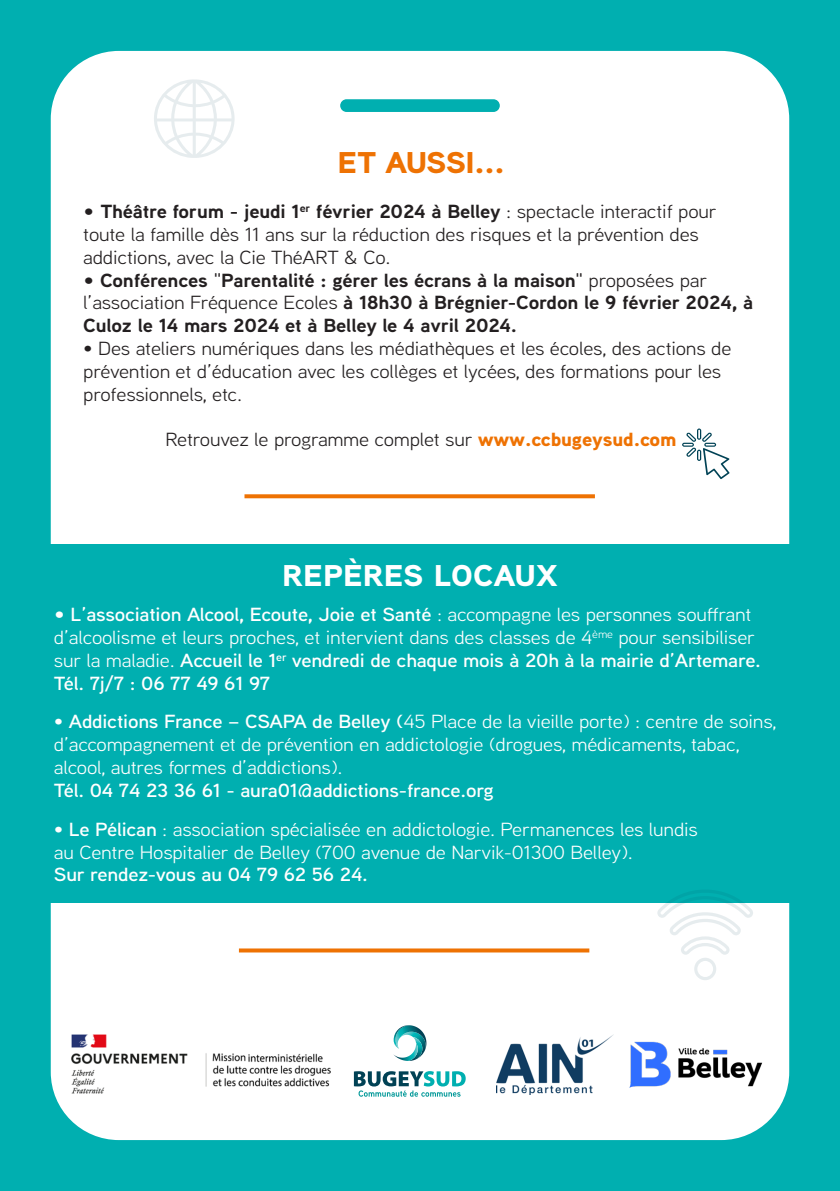
<style>
.page{position:relative;width:840px;height:1191px;background:#fff}
.page>*{position:absolute;margin:0;border:0;box-sizing:border-box;transform-origin:0 0}
.t1{font:900 30px "Aaux Next";letter-spacing:.01em;color:#fff;scale:1.09 1}
.t2{font:900 30px "Aaux Next";letter-spacing:-.02em;color:#ee7203;scale:1.09 1}
.t3{font:19px/22.8px "Aaux Next";letter-spacing:-.01em;color:#fff;scale:1.09 1}
.t4{font:19px/22.8px "Aaux Next";letter-spacing:-.01em;color:#231f20;scale:1.09 1}
.t5{font:700 19px/22.8px "Aaux Next";letter-spacing:-.01em;color:#231f20;scale:1.09 1}
.s1{font-weight:900}
.s2{font-weight:700}
.s3{font-weight:400}
.s4{font-weight:900;color:#ee7203}
.s5{font-weight:600}
</style>
<div class="page">
<div style="left:0;top:0;width:839px;height:1191px;background:#00afb0"></div>
<div style="left:51px;top:51px;width:737px;height:1089px;background:#fff;border-radius:68px"></div>
<div style="left:340px;top:99px;width:159px;height:13px;background:#00afb0;border-radius:6px"></div>
<svg style="left:244px;top:494px;width:350px;height:4px"></svg>
<svg style="left:154px;top:79px;width:80px;height:79px"></svg>
<div style="left:37px;top:544px;width:765px;height:358px;background:#00afb0"></div>
<svg style="left:683px;top:430px;width:46px;height:49px"></svg>
<svg style="left:239px;top:948px;width:350px;height:4px"></svg>
<img style="left:496px;top:1035px;width:117px;height:59px">
<svg style="left:354px;top:1071px;width:111px;height:25px"></svg>
<svg style="left:393px;top:1025px;width:33px;height:36px"></svg>
<img style="left:629px;top:1041px;width:133px;height:47px">
<svg style="left:657px;top:890px;width:95px;height:90px"></svg>
<img style="left:71px;top:1034px;width:260px;height:60px">
<p class="t2" style="left:337px;top:141px;width:155px">ET AUSSI...</p>
<p class="t4" style="left:83px;top:199px;width:582px"><span class="s1">•</span> <span class="s2">Théâtre forum - jeudi 1</span><sup>er</sup> <span class="s2">février 2024 à Belley</span> : spectacle interactif pour toute la famille dès 11 ans sur la réduction des risques et la prévention des addictions, avec la Cie ThéART &amp; Co.</p>
<p class="t5" style="left:83px;top:268px;width:615px"><span class="s1">•</span> Conférences <span class="s3">"</span>Parentalité : gérer les écrans à la maison<span class="s3">" proposées par l’association Fréquence Ecoles</span> à 18h30 à Brégnier-Cordon le 9 février 2024, à<br>Culoz le 14 mars 2024 et à Belley le 4 avril 2024.</p>
<p class="t4" style="left:83px;top:336px;width:595px">• Des ateliers numériques dans les médiathèques et les écoles, des actions de prévention et d’éducation avec les collèges et lycées, des formations pour les professionnels, etc.</p>
<p class="t4" style="left:165px;top:427px;width:470px">Retrouvez le programme complet sur <span class="s4">www.ccbugeysud.com</span></p>
<p class="t1" style="left:282px;top:554px;width:254px">REPÈRES LOCAUX</p>
<p class="t3" style="left:54px;top:602px;width:650px"><span class="s1">•</span> <span class="s5">L’association Alcool, Ecoute, Joie et Santé</span> : accompagne les personnes souffrant d’alcoolisme et leurs proches, et intervient dans des classes de 4<sup>ème</sup> pour sensibiliser sur la maladie. <span class="s5">Accueil le 1</span><sup>er</sup> <span class="s5">vendredi de chaque mois à 20h à la mairie d’Artemare.<br>Tél. 7j/7 : 06 77 49 61 97</span></p>
<p class="t3" style="left:54px;top:710px;width:664px">• <span class="s5">Addictions France – CSAPA de Belley (</span>45 Place de la vieille porte) : centre de soins, d’accompagnement et de prévention en addictologie (drogues, médicaments, tabac, alcool, autres formes d’addictions).<br><span class="s5">Tél. 04 74 23 36 61 - aura01@addictions-france.org</span></p>
<p class="t3" style="left:54px;top:817px;width:592px">• <span class="s5">Le Pélican</span> : association spécialisée en addictologie. Permanences les lundis au Centre Hospitalier de Belley (700 avenue de Narvik-01300 Belley).<br><span class="s5">Sur rendez-vous au 04 79 62 56 24.</span></p>
</div>
